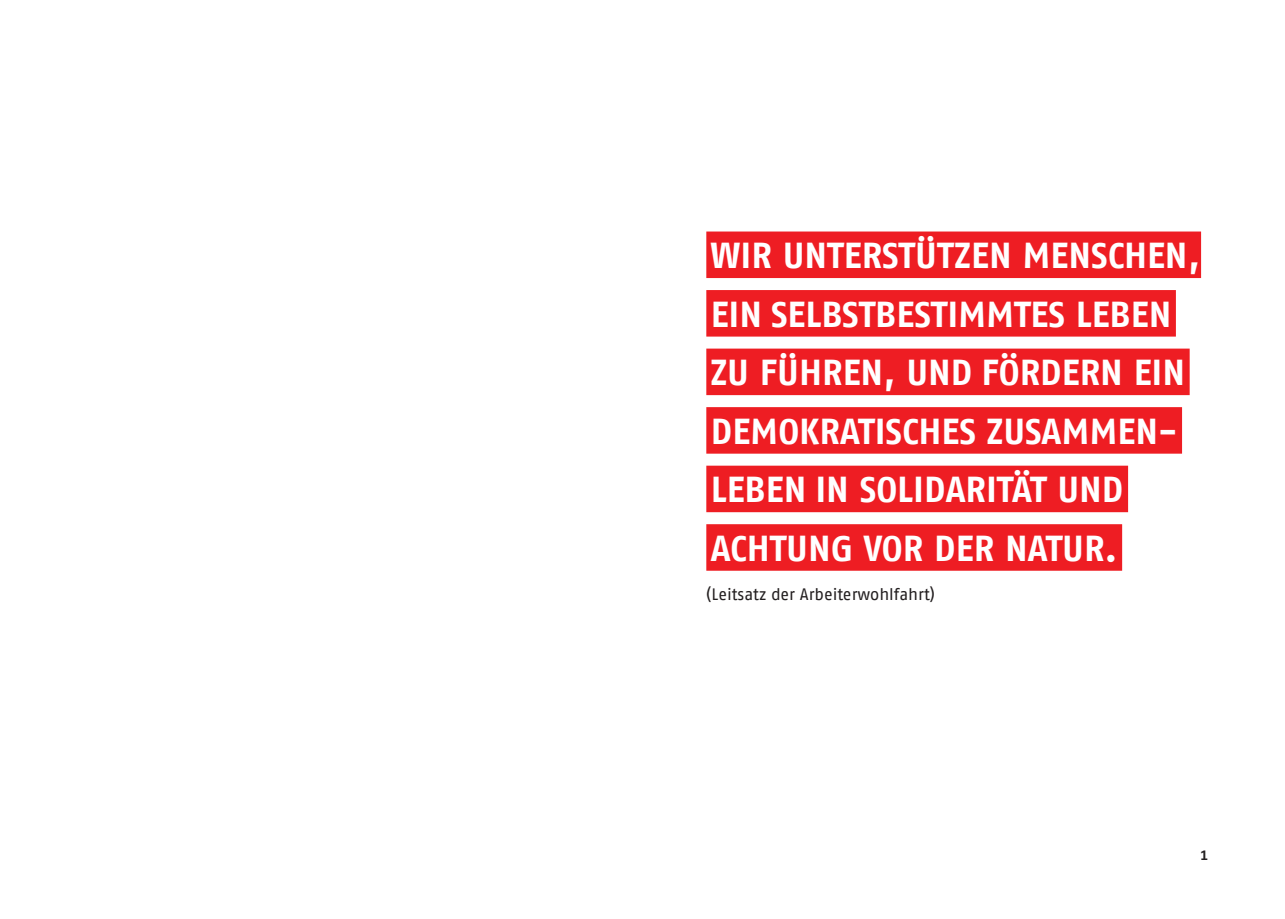
<style>
.page{position:relative;width:1285px;height:919px;background:#fff}
.page>*{position:absolute;margin:0;border:0;box-sizing:border-box;transform-origin:0 0}
.t1{font:700 36px/58.5px "AWO Fago Office";color:#fff}
.t2{font:16.5px "AWO Fago Office";color:#231f20}
.t3{font:700 13.5px "AWO Fago Office";color:#231f20}
</style>
<div class="page">
<div style="left:706px;top:231px;width:494px;height:47px;background:#ee1d23"></div>
<div style="left:706px;top:290px;width:469px;height:46px;background:#ee1d23"></div>
<div style="left:706px;top:348px;width:483px;height:47px;background:#ee1d23"></div>
<div style="left:706px;top:407px;width:475px;height:46px;background:#ee1d23"></div>
<div style="left:706px;top:465px;width:421px;height:47px;background:#ee1d23"></div>
<div style="left:706px;top:524px;width:415px;height:46px;background:#ee1d23"></div>
<p class="t1" style="left:710px;top:226px;width:491px">WIR UNTERSTÜTZEN MENSCHEN,<br>EIN SELBSTBESTIMMTES LEBEN<br>ZU FÜHREN, UND FÖRDERN EIN<br>DEMOKRATISCHES ZUSAMMEN-<br>LEBEN IN SOLIDARITÄT UND<br>ACHTUNG VOR DER NATUR.</p>
<p class="t2" style="left:706px;top:585px;width:230px">(Leitsatz der Arbeiterwohlfahrt)</p>
<p class="t3" style="left:1200px;top:847px;width:9px">1</p>
</div>
